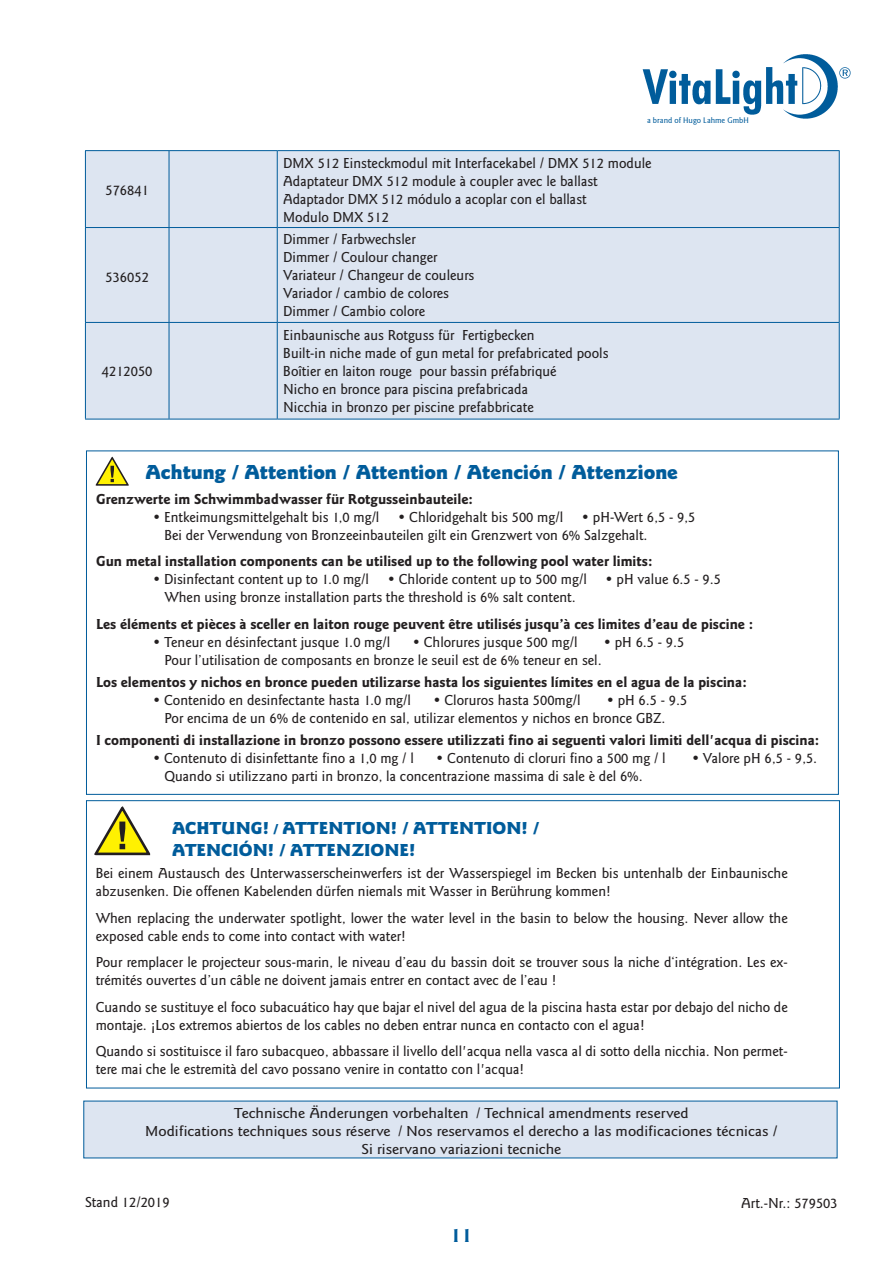
<style>
.page{position:relative;width:893px;height:1263px;background:#fff}
.page>*{position:absolute;margin:0;border:0;box-sizing:border-box;transform-origin:0 0}
.t1{font:900 21px "Goudy Sans";color:#005c9b}
.t2{font:700 21px "Goudy Sans";color:#005c9b}
.t3{font:900 18px "Goudy Sans";color:#005c9b}
.t4{font:500 15px/18px "Goudy Sans";color:#231f20}
.t5{font:700 15px "Goudy Sans";color:#231f20}
.t6{font:500 15px "Goudy Sans";color:#231f20;scale:1.1 1}
.t7{font:500 8.1px "Goudy Sans IT Cby BT";color:#005c9b}
.s1{font-size:15px}
</style>
<div class="page">
<img style="left:642px;top:54px;width:209px;height:65px">
<svg style="left:95px;top:456px;width:34px;height:30px"></svg>
<div style="left:83px;top:1101px;width:754px;height:57px;background:#dde5f1"></div>
<svg style="left:94px;top:806px;width:57px;height:50px"></svg>
<div style="left:86px;top:151px;width:753px;height:268px;background:#dde5f1"></div>
<hr style="left:85px;top:151px;width:1px;height:76px;background:#005c9b">
<hr style="left:85px;top:228px;width:1px;height:94px;background:#005c9b">
<hr style="left:85px;top:323px;width:1px;height:96px;background:#005c9b">
<hr style="left:169px;top:151px;width:1px;height:76px;background:#005c9b">
<hr style="left:169px;top:228px;width:1px;height:94px;background:#005c9b">
<hr style="left:169px;top:323px;width:1px;height:96px;background:#005c9b">
<hr style="left:85px;top:150px;width:84px;height:1px;background:#005c9b">
<hr style="left:169px;top:150px;width:108px;height:1px;background:#005c9b">
<hr style="left:85px;top:227px;width:84px;height:1px;background:#005c9b">
<hr style="left:169px;top:227px;width:108px;height:1px;background:#005c9b">
<hr style="left:85px;top:322px;width:84px;height:1px;background:#005c9b">
<hr style="left:169px;top:322px;width:108px;height:1px;background:#005c9b">
<hr style="left:85px;top:419px;width:84px;height:1px;background:#005c9b">
<hr style="left:169px;top:419px;width:108px;height:1px;background:#005c9b">
<hr style="left:277px;top:151px;width:1px;height:76px;background:#005c9b">
<hr style="left:277px;top:228px;width:1px;height:94px;background:#005c9b">
<hr style="left:277px;top:323px;width:1px;height:96px;background:#005c9b">
<hr style="left:839px;top:151px;width:1px;height:76px;background:#005c9b">
<hr style="left:839px;top:228px;width:1px;height:94px;background:#005c9b">
<hr style="left:839px;top:323px;width:1px;height:96px;background:#005c9b">
<hr style="left:277px;top:150px;width:563px;height:1px;background:#005c9b">
<hr style="left:277px;top:227px;width:563px;height:1px;background:#005c9b">
<hr style="left:277px;top:322px;width:563px;height:1px;background:#005c9b">
<hr style="left:277px;top:419px;width:563px;height:1px;background:#005c9b">
<p class="t4" style="left:106px;top:181px;width:45px">576841</p>
<p class="t4" style="left:106px;top:268px;width:45px">536052</p>
<p class="t4" style="left:102px;top:362px;width:52px">4212050</p>
<p class="t7" style="left:647px;top:116px;width:103px">a brand of Hugo Lahme GmbH</p>
<p class="t4" style="left:283px;top:154px;width:370px">DMX 512 Einsteckmodul mit Interfacekabel / DMX 512 module</p>
<p class="t4" style="left:283px;top:172px;width:316px">Adaptateur DMX 512 module à coupler avec le ballast</p>
<p class="t4" style="left:283px;top:190px;width:305px">Adaptador DMX 512 módulo a acoplar con el ballast</p>
<p class="t4" style="left:283px;top:208px;width:107px">Modulo DMX 512</p>
<p class="t4" style="left:283px;top:231px;width:134px">Dimmer / Farbwechsler</p>
<p class="t4" style="left:283px;top:249px;width:156px">Dimmer / Coulour changer</p>
<p class="t4" style="left:283px;top:267px;width:193px">Variateur / Changeur de couleurs</p>
<p class="t4" style="left:283px;top:285px;width:167px">Variador / cambio de colores</p>
<p class="t4" style="left:283px;top:303px;width:143px">Dimmer / Cambio colore</p>
<p class="t4" style="left:283px;top:326px;width:253px">Einbaunische aus Rotguss für Fertigbecken</p>
<p class="t4" style="left:283px;top:344px;width:327px">Built-in niche made of gun metal for prefabricated pools</p>
<p class="t4" style="left:283px;top:362px;width:275px">Boîtier en laiton rouge pour bassin préfabriqué</p>
<p class="t4" style="left:283px;top:380px;width:246px">Nicho en bronce para piscina prefabricada</p>
<p class="t4" style="left:283px;top:398px;width:252px">Nicchia in bronzo per piscine prefabbricate</p>
<p class="t1" style="left:145px;top:460px;width:534px">Achtung / Attention / Attention / Atención / Attenzione</p>
<p class="t5" style="left:96px;top:490px;width:378px">Grenzwerte im Schwimmbadwasser für Rotgusseinbauteile:</p>
<p class="t4" style="left:153px;top:508px;width:228px">• Entkeimungsmittelgehalt bis 1,0 mg/l</p>
<p class="t4" style="left:398px;top:508px;width:166px">• Chloridgehalt bis 500 mg/l</p>
<p class="t4" style="left:582px;top:508px;width:115px">• pH-Wert 6,5 - 9,5</p>
<p class="t4" style="left:164px;top:526px;width:485px">Bei der Verwendung von Bronzeeinbauteilen gilt ein Grenzwert von 6% Salzgehalt.</p>
<p class="t5" style="left:96px;top:552px;width:558px">Gun metal installation components can be utilised up to the following pool water limits:</p>
<p class="t4" style="left:153px;top:570px;width:217px">• Disinfectant content up to 1.0 mg/l</p>
<p class="t4" style="left:388px;top:570px;width:201px">• Chloride content up to 500 mg/l</p>
<p class="t4" style="left:606px;top:570px;width:117px">• pH value 6.5 - 9.5</p>
<p class="t4" style="left:164px;top:588px;width:413px">When using bronze installation parts the threshold is 6% salt content.</p>
<p class="t5" style="left:96px;top:615px;width:659px">Les éléments et pièces à sceller en laiton rouge peuvent être utilisés jusqu’à ces limites d’eau de piscine :</p>
<p class="t4" style="left:153px;top:633px;width:239px">• Teneur en désinfectant jusque 1.0 mg/l</p>
<p class="t4" style="left:413px;top:633px;width:166px">• Chlorures jusque 500 mg/l</p>
<p class="t4" style="left:604px;top:633px;width:82px">• pH 6.5 - 9.5</p>
<p class="t4" style="left:164px;top:651px;width:439px">Pour l’utilisation de composants en bronze le seuil est de 6% teneur en sel.</p>
<p class="t5" style="left:96px;top:673px;width:652px">Los elementos y nichos en bronce pueden utilizarse hasta los siguientes límites en el agua de la piscina:</p>
<p class="t4" style="left:153px;top:691px;width:259px">• Contenido en desinfectante hasta 1.0 mg/l</p>
<p class="t4" style="left:433px;top:691px;width:148px">• Cloruros hasta 500mg/l</p>
<p class="t4" style="left:607px;top:691px;width:82px">• pH 6.5 - 9.5</p>
<p class="t4" style="left:164px;top:709px;width:503px">Por encima de un 6% de contenido en sal, utilizar elementos y nichos en bronce GBZ.</p>
<p class="t5" style="left:96px;top:731px;width:725px">I componenti di installazione in bronzo possono essere utilizzati fino ai seguenti valori limiti dell'acqua di piscina:</p>
<p class="t4" style="left:153px;top:749px;width:262px">• Contenuto di disinfettante fino a 1,0 mg / l</p>
<p class="t4" style="left:436px;top:749px;width:231px">• Contenuto di cloruri fino a 500 mg / l</p>
<p class="t4" style="left:692px;top:749px;width:127px">• Valore pH 6,5 - 9,5.</p>
<p class="t4" style="left:164px;top:767px;width:480px">Quando si utilizzano parti in bronzo, la concentrazione massima di sale è del 6%.</p>
<p class="t3" style="left:172px;top:818px;width:369px">ACHTUNG! <span class="s1">/</span> ATTENTION! / ATTENTION! /</p>
<p class="t3" style="left:172px;top:839px;width:245px">ATENCIÓN! / ATTENZIONE!</p>
<p class="t4" style="left:96px;top:864px;width:694px">Bei einem Austausch des Unterwasserscheinwerfers ist der Wasserspiegel im Becken bis untenhalb der Einbaunische abzusenken. Die offenen Kabelenden dürfen niemals mit Wasser in Berührung kommen!</p>
<p class="t4" style="left:96px;top:909px;width:694px">When replacing the underwater spotlight, lower the water level in the basin to below the housing. Never allow the exposed cable ends to come into contact with water!</p>
<p class="t4" style="left:96px;top:953px;width:694px">Pour remplacer le projecteur sous-marin, le niveau d’eau du bassin doit se trouver sous la niche d‘intégration. Les ex&shy;trémités ouvertes d’un câble ne doivent jamais entrer en contact avec de l’eau !</p>
<p class="t4" style="left:96px;top:998px;width:694px">Cuando se sustituye el foco subacuático hay que bajar el nivel del agua de la piscina hasta estar por debajo del nicho de montaje. ¡Los extremos abiertos de los cables no deben entrar nunca en contacto con el agua!</p>
<p class="t4" style="left:96px;top:1042px;width:694px">Quando si sostituisce il faro subacqueo, abbassare il livello dell'acqua nella vasca al di sotto della nicchia. Non permet&shy;tere mai che le estremità del cavo possano venire in contatto con l'acqua!</p>
<p class="t6" style="left:234px;top:1104px;width:415px">Technische Änderungen vorbehalten / Technical amendments reserved</p>
<p class="t6" style="left:145px;top:1122px;width:576px">Modifications techniques sous réserve / Nos reservamos el derecho a las modificaciones técnicas /</p>
<p class="t6" style="left:361px;top:1140px;width:183px">Si riservano variazioni tecniche</p>
<p class="t4" style="left:85px;top:1193px;width:86px">Stand 12/2019</p>
<p class="t4" style="left:741px;top:1194px;width:98px">Art.-Nr.: 579503</p>
<h1 class="t2" style="left:450px;top:1222px;width:23px">11</h1>
</div>
